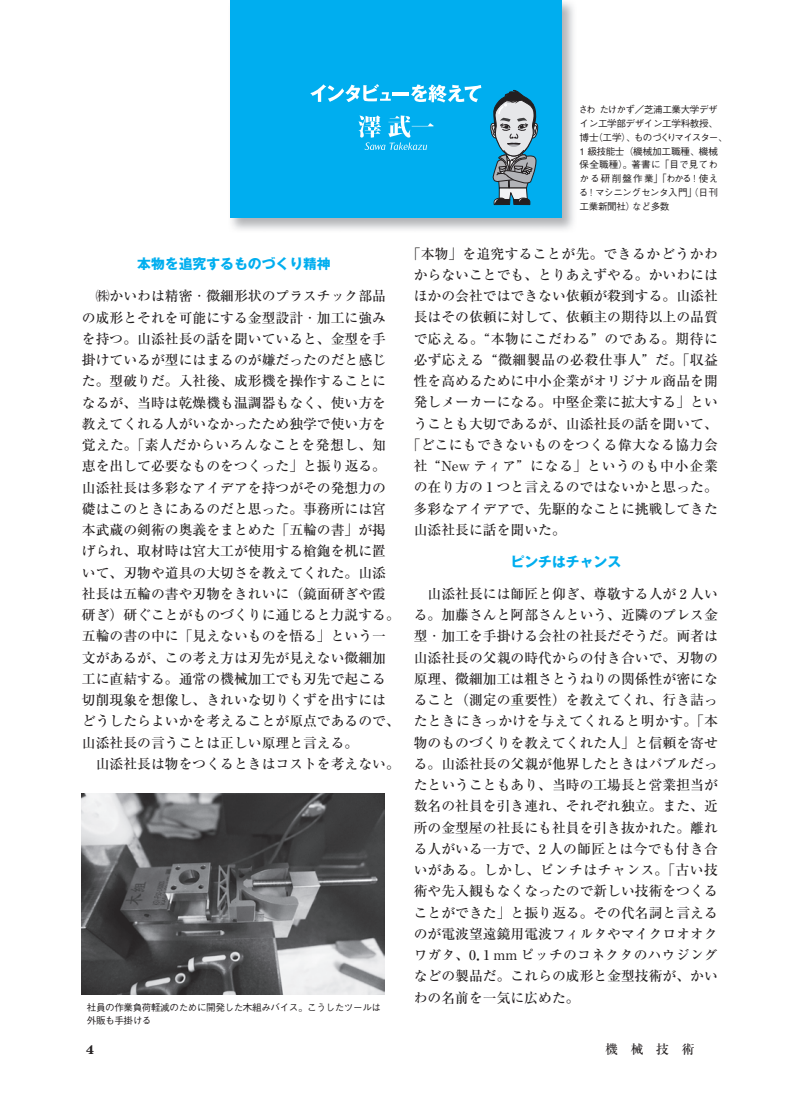
<style>
.page{position:relative;width:800px;height:1119px;background:#fff}
.page>*{position:absolute;margin:0;border:0;box-sizing:border-box;transform-origin:0 0}
.t1{font:500 13.8px/21.3px "Ryumin";color:#231f20}
.t2{font:500 13.8px "Ryumin";letter-spacing:.04em;color:#231f20}
.t3{font:700 13.8px "Gothic MB101";color:#00aeef}
.t4{font:500 13.8px "Ryumin";letter-spacing:.02em;color:#231f20}
.t5{font:500 13.8px "Ryumin";letter-spacing:.06em;color:#231f20}
.t6{font:500 12.75px "Ryumin";color:#231f20}
.t7{font:700 12.45px "New Century Schlbk";color:#231f20;scale:1.11 1}
.t8{font:500 9.6px/13.8px "Gothic BBB";letter-spacing:-.045em;color:#231f20}
</style>
<div class="page">
<div style="left:230px;top:0;width:332px;height:218px;background:#00aeef"></div>
<svg style="left:490px;top:90px;width:49px;height:116px"></svg>
<svg style="left:358px;top:115px;width:75px;height:35px"></svg>
<svg style="left:310px;top:84px;width:80px;height:18px"></svg>
<hr style="left:392px;top:92px;width:17px;height:3px;background:#fff">
<svg style="left:411px;top:84px;width:70px;height:18px"></svg>
<img style="left:82px;top:793px;width:302px;height:201px">
<p class="t3" style="left:137px;top:259px;width:195px">本物を追究するものづくり精神</p>
<p class="t1" style="left:82px;top:287px;width:319px;text-indent:14px">㈱かいわは精密・微細形状のプラスチック部品の成形とそれを可能にする金型設計・加工に強みを持つ。山添社長の話を聞いていると、金型を手掛けているが型にはまるのが嫌だったのだと感じた。型破りだ。入社後、成形機を操作することになるが、当時は乾燥機も温調器もなく、使い方を教えてくれる人がいなかったため独学で使い方を覚えた。「素人だからいろんなことを発想し、知恵を出して必要なものをつくった」と振り返る。山添社長は多彩なアイデアを持つがその発想力の礎はこのときにあるのだと思った。事務所には宮本武蔵の剣術の奥義をまとめた「五輪の書」が掲げられ、取材時は宮大工が使用する槍鉋を机に置いて、刃物や道具の大切さを教えてくれた。山添社長は五輪の書や刃物をきれいに（鏡面研ぎや霞研ぎ）研ぐことがものづくりに通じると力説する。五輪の書の中に「見えないものを悟る」という一文があるが、この考え方は刃先が見えない微細加工に直結する。通常の機械加工でも刃先で起こる切削現象を想像し、きれいな切りくずを出すにはどうしたらよいかを考えることが原点であるので、山添社長の言うことは正しい原理と言える。</p>
<p class="t1" style="left:96px;top:754px;width:305px">山添社長は物をつくるときはコストを考えない。</p>
<p class="t8" style="left:87px;top:1001px;width:296px">社員の作業負荷軽減のために開発した木組みバイス。こうしたツールは外販も手掛ける</p>
<p class="t8" style="left:578px;top:104px;width:151px">さわたけかず／芝浦工業大学デザイン工学部デザイン工学科教授、博士（工学）、ものづくりマイスター、<br>1 級技能士（機械加工職種、機械保全職種）。著書に「目で見てわかる研削盤作業」「わかる！使える！マシニングセンタ入門」（日刊工業新聞社）など多数</p>
<p class="t2" style="left:407px;top:249px;width:312px">「本物」を追究することが先。できるかどうかわ</p>
<p class="t1" style="left:413px;top:266px;width:305px">からないことでも、とりあえずやる。かいわには</p>
<p class="t1" style="left:413px;top:287px;width:305px">ほかの会社ではできない依頼が殺到する。山添社</p>
<p class="t1" style="left:413px;top:308px;width:305px">長はその依頼に対して、依頼主の期待以上の品質</p>
<p class="t2" style="left:413px;top:334px;width:305px">で応える。“本物にこだわる”のである。期待に</p>
<p class="t2" style="left:413px;top:355px;width:305px">必ず応える“微細製品の必殺仕事人”だ。「収益</p>
<p class="t1" style="left:413px;top:372px;width:305px">性を高めるために中小企業がオリジナル商品を開</p>
<p class="t1" style="left:413px;top:393px;width:305px">発しメーカーになる。中堅企業に拡大する」とい</p>
<p class="t1" style="left:413px;top:415px;width:305px">うことも大切であるが、山添社長の話を聞いて、</p>
<p class="t4" style="left:407px;top:440px;width:312px">「どこにもできないものをつくる偉大なる協力会</p>
<p class="t5" style="left:413px;top:461px;width:305px">社“New ティア”になる」というのも中小企業</p>
<p class="t1" style="left:413px;top:478px;width:305px">の在り方の 1 つと言えるのではないかと思った。</p>
<p class="t1" style="left:413px;top:500px;width:305px">多彩なアイデアで、先駆的なことに挑戦してきた</p>
<p class="t1" style="left:413px;top:521px;width:153px">山添社長に話を聞いた。</p>
<p class="t3" style="left:510px;top:556px;width:112px">ピンチはチャンス</p>
<p class="t1" style="left:413px;top:585px;width:305px;text-align:justify;text-indent:14px">山添社長には師匠と仰ぎ、尊敬する人が 2 人いる。加藤さんと阿部さんという、近隣のプレス金型・加工を手掛ける会社の社長だそうだ。両者は山添社長の父親の時代からの付き合いで、刃物の原理、微細加工は粗さとうねりの関係性が密になること（測定の重要性）を教えてくれ、行き詰ったときにきっかけを与えてくれると明かす。「本物のものづくりを教えてくれた人」と信頼を寄せる。山添社長の父親が他界したときはバブルだったということもあり、当時の工場長と営業担当が数名の社員を引き連れ、それぞれ独立。また、近所の金型屋の社長にも社員を引き抜かれた。離れる人がいる一方で、2 人の師匠とは今でも付き合いがある。しかし、ピンチはチャンス。「古い技術や先入観もなくなったので新しい技術をつくることができた」と振り返る。その代名詞と言えるのが電波望遠鏡用電波フィルタやマイクロオオクワガタ、0．1 mm ピッチのコネクタのハウジングなどの製品だ。これらの成形と金型技術が、かいわの名前を一気に広めた。</p>
<p class="t7" style="left:86px;top:1041px;width:9px">4</p>
<p class="t6" style="left:605px;top:1044px;width:91px">機械技術</p>
</div>
